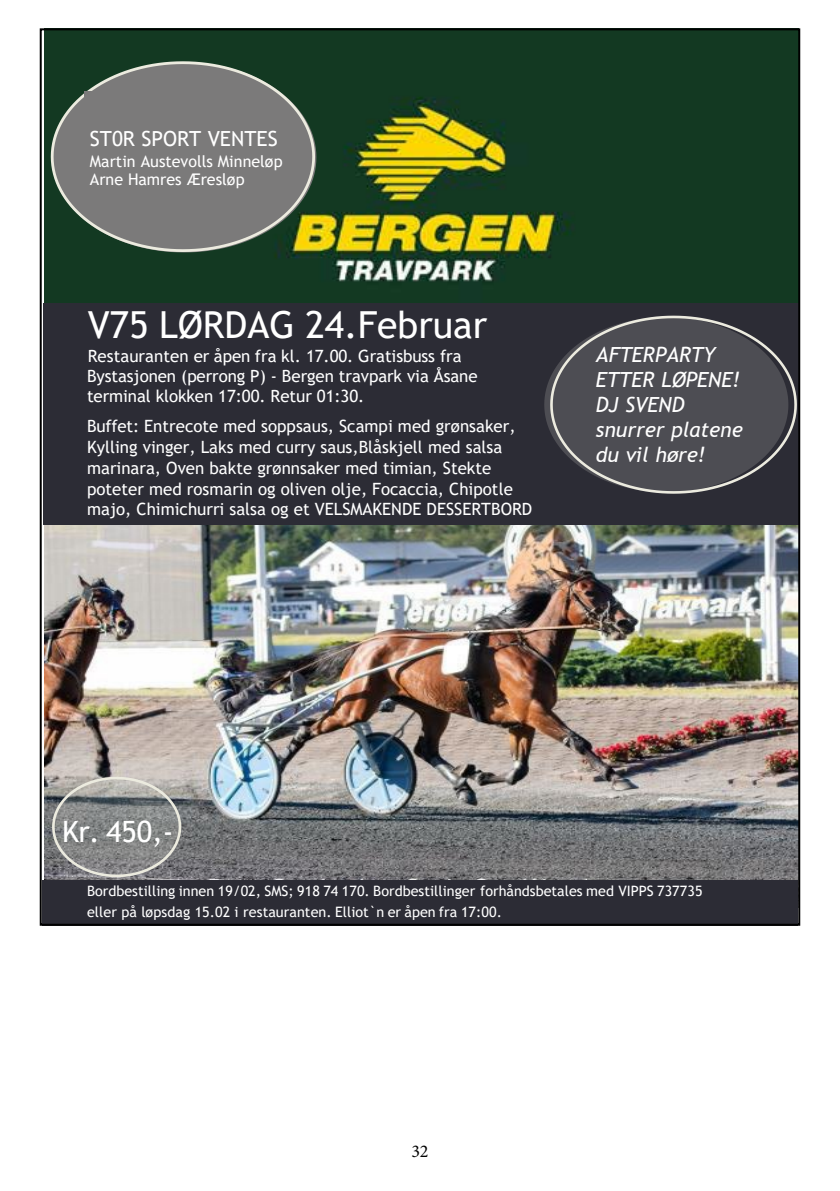
<style>
.page{position:relative;width:840px;height:1191px;background:#fff}
.page>*{position:absolute;margin:0;border:0;box-sizing:border-box;transform-origin:0 0}
.t1{font:37.2px "Trebuchet MS";color:#fff}
.t2{font:29.4px "Trebuchet MS";color:#fff}
.t3{font:italic 20.8px/25.2px "Trebuchet MS";color:#fff}
.t4{font:20.8px "Trebuchet MS";color:#fff}
.t5{font:18px "Minion Pro";color:#000}
.t6{font:17px/20.8px "Trebuchet MS";color:#fff}
.t7{font:16px/18.6px "Trebuchet MS";color:#fff}
.t8{font:14.4px/21.6px "Trebuchet MS";color:#fff}
</style>
<div class="page">
<img style="left:44px;top:31px;width:752px;height:271px">
<img style="left:44px;top:524px;width:752px;height:356px">
<div style="left:43px;top:302px;width:754px;height:222px;background:#2c2c35"></div>
<svg style="left:548px;top:315px;width:248px;height:179px"></svg>
<svg style="left:51px;top:775px;width:131px;height:103px;background:#8f908f"></svg>
<svg style="left:49px;top:60px;width:267px;height:193px;background:#5f6b5f"></svg>
<div style="left:85px;top:92px;width:178px;height:113px;background:#7b7a7a"></div>
<div style="left:42px;top:880px;width:755px;height:45px;background:#2c2c35"></div>
<p class="t4" style="left:90px;top:126px;width:189px">ST0R SPORT VENTES</p>
<p class="t7" style="left:90px;top:151px;width:194px">Martin Austevolls Minneløp<br>Arne Hamres Æresløp</p>
<h1 class="t1" style="left:88px;top:301px;width:401px">V75 LØRDAG 24.Februar</h1>
<p class="t6" style="left:87px;top:345px;width:392px;line-height:20.2px">Restauranten er åpen fra kl. 17.00. Gratisbuss fra<br>Bystasjonen (perrong P) - Bergen travpark via Åsane terminal klokken 17:00. Retur 01:30.</p>
<p class="t6" style="left:87px;top:415px;width:446px">Buffet: Entrecote med soppsaus, Scampi med grønsaker, Kylling vinger, Laks med curry saus,Blåskjell med salsa marinara, Oven bakte grønnsaker med timian, Stekte poteter med rosmarin og oliven olje, Focaccia, Chipotle majo, Chimichurri salsa og et VELSMAKENDE DESSERTBORD</p>
<p class="t3" style="left:595px;top:342px;width:148px">AFTERPARTY<br>ETTER LØPENE!<br>DJ SVEND snurrer platene du vil høre!</p>
<h2 class="t2" style="left:62px;top:813px;width:113px">Kr. 450,-</h2>
<p class="t8" style="left:87px;top:879px;width:616px">Bordbestilling innen 19/02, SMS; 918 74 170. Bordbestillinger forhåndsbetales med VIPPS 737735 eller på løpsdag 15.02 i restauranten. Elliot`n er åpen fra 17:00.</p>
<p class="t5" style="left:411px;top:1139px;width:19px">32</p>
</div>
